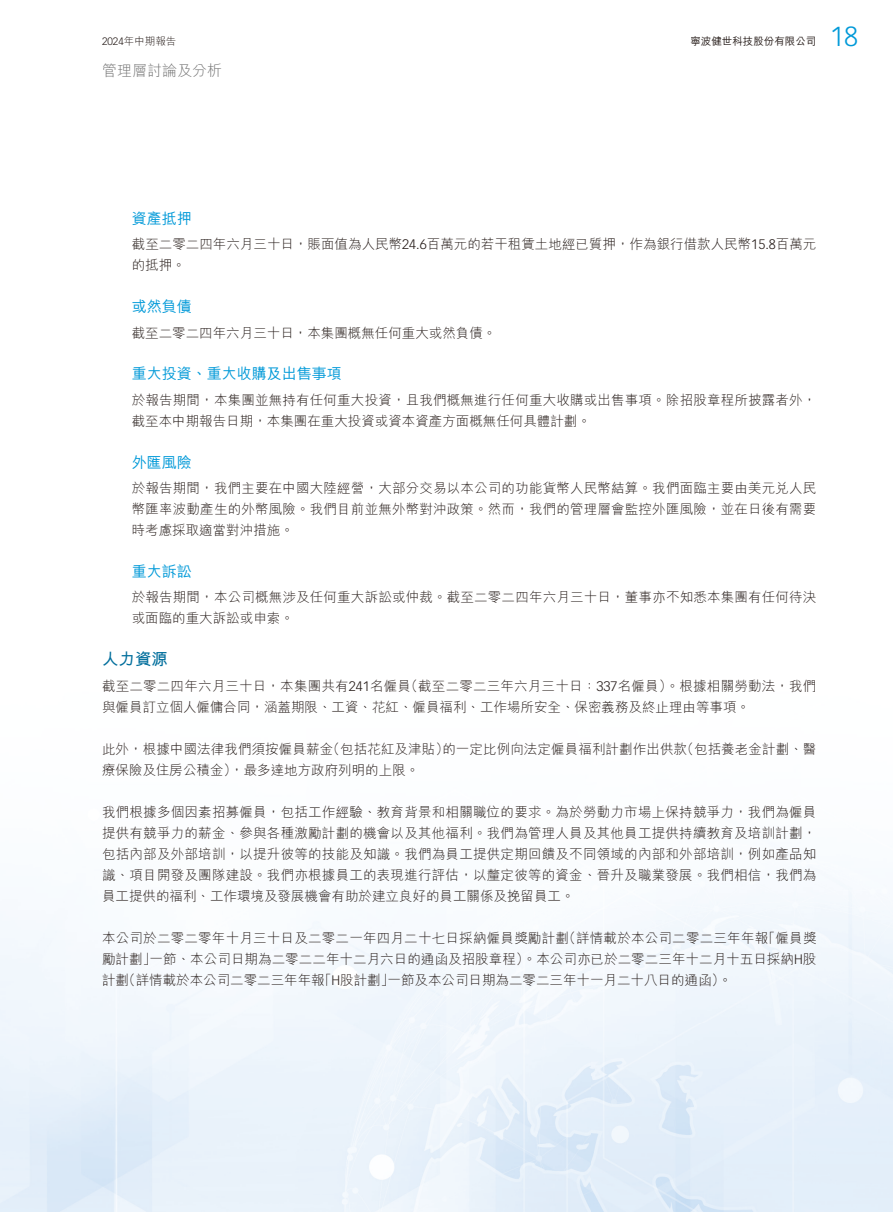
<style>
.page{position:relative;width:893px;height:1212px;background:#fff}
.page>*{position:absolute;margin:0;border:0;box-sizing:border-box;transform-origin:0 0}
.t1{font:300 27px "Vectora LT Std";color:#0099d8}
.t2{font:16.5px "M Hei HK Bold E Ten B5 H";color:#006e9c}
.t3{font:15px "M Hei HK Medium E Ten B5 H";color:#0099d8}
.t4{font:15px "M Hei HK Light E Ten B5 H";color:#717171}
.t5{font:13.5px/21px "M Hei HK Light E Ten B5 H";letter-spacing:.005em;color:#231916}
.t6{font:10.5px "M Hei HK Medium E Ten B5 H";color:#231916}
.t7{font:10.5px "M Hei HK Light E Ten B5 H";color:#231916}
.s1{font-family:"Vectora LT Std";font-weight:300}
</style>
<div class="page">
<img style="left:0;top:877px;width:893px;height:335px">
<p class="t7" style="left:102px;top:37px;width:76px"><span class="s1">2024</span>年中期報告</p>
<p class="t4" style="left:102px;top:65px;width:121px">管理層討論及分析</p>
<p class="t6" style="left:690px;top:37px;width:127px">寧波健世科技股份有限公司</p>
<h1 class="t1" style="left:830px;top:24px;width:30px">18</h1>
<p class="t3" style="left:132px;top:213px;width:61px">資產抵押</p>
<p class="t5" style="left:132px;top:236px;width:686px">截至二零二四年六月三十日，賬面值為人民幣<span class="s1">24.6</span>百萬元的若干租賃土地經已質押，作為銀行借款人民幣<span class="s1">15.8</span>百萬元的抵押。</p>
<p class="t3" style="left:132px;top:301px;width:61px">或然負債</p>
<p class="t5" style="left:132px;top:324px;width:366px">截至二零二四年六月三十日，本集團概無任何重大或然負債。</p>
<p class="t3" style="left:132px;top:368px;width:211px">重大投資、重大收購及出售事項</p>
<p class="t5" style="left:132px;top:391px;width:686px">於報告期間，本集團並無持有任何重大投資，且我們概無進行任何重大收購或出售事項。除招股章程所披露者外，截至本中期報告日期，本集團在重大投資或資本資產方面概無任何具體計劃。</p>
<p class="t3" style="left:132px;top:456px;width:61px">外匯風險</p>
<p class="t5" style="left:132px;top:479px;width:686px;text-align:justify">於報告期間，我們主要在中國大陸經營，大部分交易以本公司的功能貨幣人民幣結算。我們面臨主要由美元兌人民幣匯率波動產生的外幣風險。我們目前並無外幣對沖政策。然而，我們的管理層會監控外匯風險，並在日後有需要時考慮採取適當對沖措施。</p>
<p class="t3" style="left:132px;top:566px;width:61px">重大訴訟</p>
<p class="t5" style="left:132px;top:589px;width:686px">於報告期間，本公司概無涉及任何重大訴訟或仲裁。截至二零二四年六月三十日，董事亦不知悉本集團有任何待決或面臨的重大訴訟或申索。</p>
<p class="t2" style="left:102px;top:653px;width:67px">人力資源</p>
<p class="t5" style="left:405px;top:677px;width:413px">（截至二零二三年六月三十日：<span class="s1">337</span>名僱員）。根據相關勞動法，我們</p>
<p class="t5" style="left:102px;top:677px;width:650px">截至二零二四年六月三十日，本集團共有<span class="s1">241</span>名僱員<br>與僱員訂立個人僱傭合同，涵蓋期限、工資、花紅、僱員福利、工作場所安全、保密義務及終止理由等事項。</p>
<p class="t5" style="left:680px;top:740px;width:137px">（包括養老金計劃、醫</p>
<p class="t5" style="left:327px;top:740px;width:124px">（包括花紅及津貼）</p>
<p class="t5" style="left:442px;top:740px;width:246px">的一定比例向法定僱員福利計劃作出供款</p>
<p class="t5" style="left:102px;top:740px;width:319px">此外，根據中國法律我們須按僱員薪金<br>療保險及住房公積金，）最多達地方政府列明的上限。</p>
<p class="t5" style="left:102px;top:803px;width:716px;text-align:justify">我們根據多個因素招募僱員，包括工作經驗、教育背景和相關職位的要求。為於勞動力市場上保持競爭力，我們為僱員提供有競爭力的薪金、參與各種激勵計劃的機會以及其他福利。我們為管理人員及其他員工提供持續教育及培訓計劃，包括內部及外部培訓，以提升彼等的技能及知識。我們為員工提供定期回饋及不同領域的內部和外部培訓，例如產品知識、項目開發及團隊建設。我們亦根據員工的表現進行評估，以釐定彼等的資金、晉升及職業發展。我們相信，我們為員工提供的福利、工作環境及發展機會有助於建立良好的員工關係及挽留員工。</p>
<p class="t5" style="left:762px;top:929px;width:56px">「僱員獎</p>
<p class="t5" style="left:562px;top:929px;width:207px">（詳情載於本公司二零二三年年報</p>
<p class="t5" style="left:150px;top:929px;width:668px;text-indent:-48px">本公司於二零二零年十月三十日及二零二一年四月二十七日採納僱員獎勵計劃<br>一節、本公司日期為二零二二年十二月六日的通函及招股章程）。本公司亦已於二零二三年十二月十五日採納<span class="s1">H</span>股</p>
<p class="t5" style="left:102px;top:950px;width:56px">勵計劃」</p>
<p class="t5" style="left:122px;top:971px;width:204px">（詳情載於本公司二零二三年年報</p>
<p class="t5" style="left:388px;top:971px;width:346px">一節及本公司日期為二零二三年十一月二十八日的通函。(</p>
<p class="t5" style="left:102px;top:971px;width:28px">計劃</p>
<p class="t5" style="left:318px;top:971px;width:78px">「<span class="s1">H</span>股計劃」</p>
</div>
